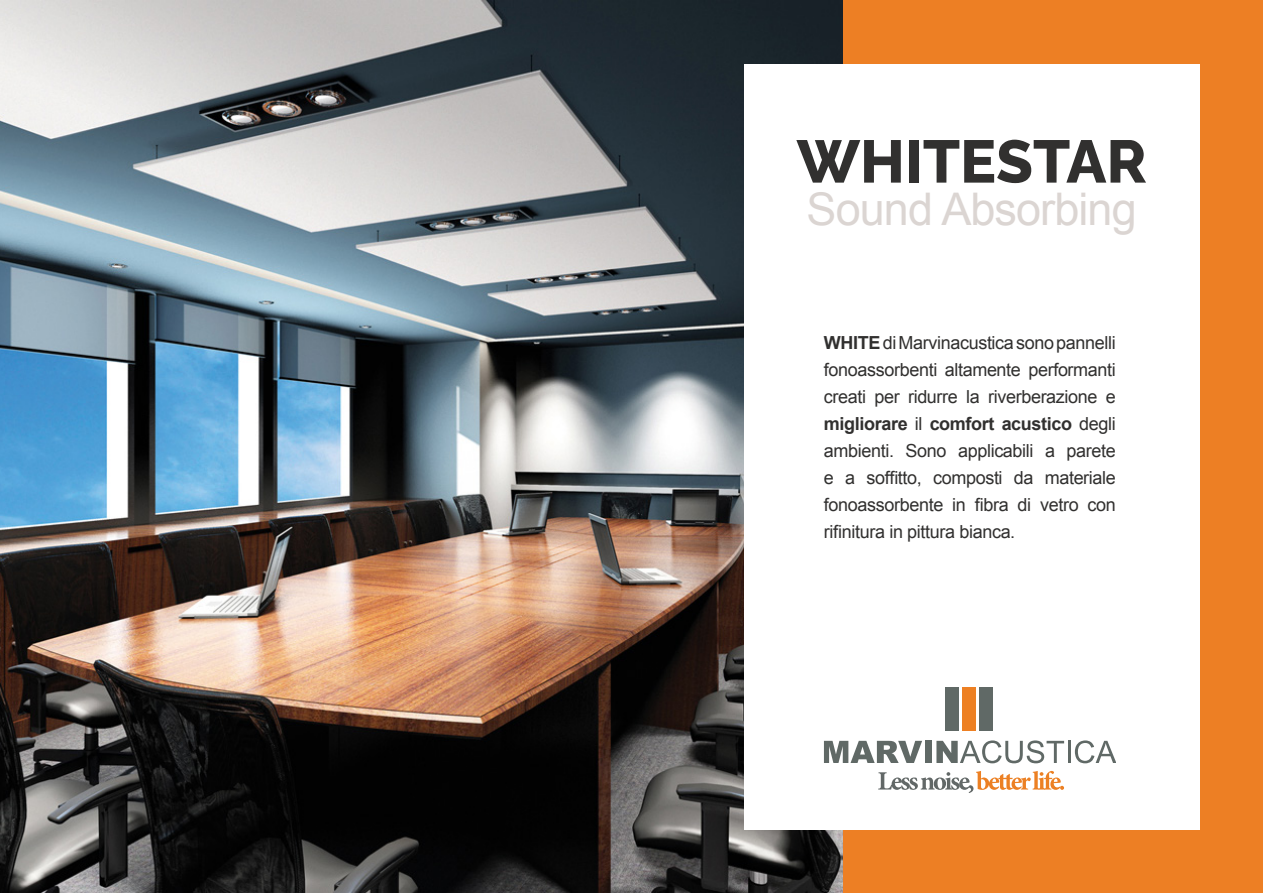
<style>
.page{position:relative;width:1263px;height:893px;background:#fff}
.page>*{position:absolute;margin:0;border:0;box-sizing:border-box;transform-origin:0 0}
.t1{font:800 60px "Raleway";color:#31302f}
.t2{font:45px "Arial";letter-spacing:-.02em;color:#dbd5d2}
.t3{font:18px/27px "Arial";letter-spacing:-.02em;color:#31302f;text-align:justify}
.s1{font-weight:700}
</style>
<div class="page">
<img style="left:0;top:0;width:844px;height:893px">
<div style="left:844px;top:0;width:419px;height:893px;background:#ed7f24"></div>
<div style="left:744px;top:64px;width:455px;height:765px;background:#fff"></div>
<svg style="left:824px;top:741px;width:98px;height:22px"></svg>
<div style="left:925px;top:741px;width:6px;height:22px;background:#606966"></div>
<svg style="left:936px;top:740px;width:128px;height:23px"></svg>
<hr style="left:1068px;top:741px;width:2px;height:22px;background:#606966">
<svg style="left:1075px;top:740px;width:41px;height:23px"></svg>
<div style="left:945px;top:687px;width:14px;height:44px;background:#606966"></div>
<div style="left:962px;top:687px;width:14px;height:44px;background:#ed8023"></div>
<div style="left:979px;top:687px;width:14px;height:44px;background:#606966"></div>
<svg style="left:878px;top:771px;width:186px;height:22px"></svg>
<h1 class="t1" style="left:797px;top:114px;width:351px">WHITESTAR</h1>
<h2 class="t2" style="left:806px;top:180px;width:332px">Sound Absorbing</h2>
<p class="t3" style="left:824px;top:329px;width:293px"><span class="s1">WHITE</span> di Marvinacustica sono pannelli fonoassorbenti altamente performanti creati per ridurre la riverberazione e <span class="s1">migliorare</span> il <span class="s1">comfort acustico</span> degli ambienti. Sono applicabili a parete e a soffitto, composti da materiale fonoassorbente in fibra di vetro con rifinitura in pittura bianca.</p>
</div>
